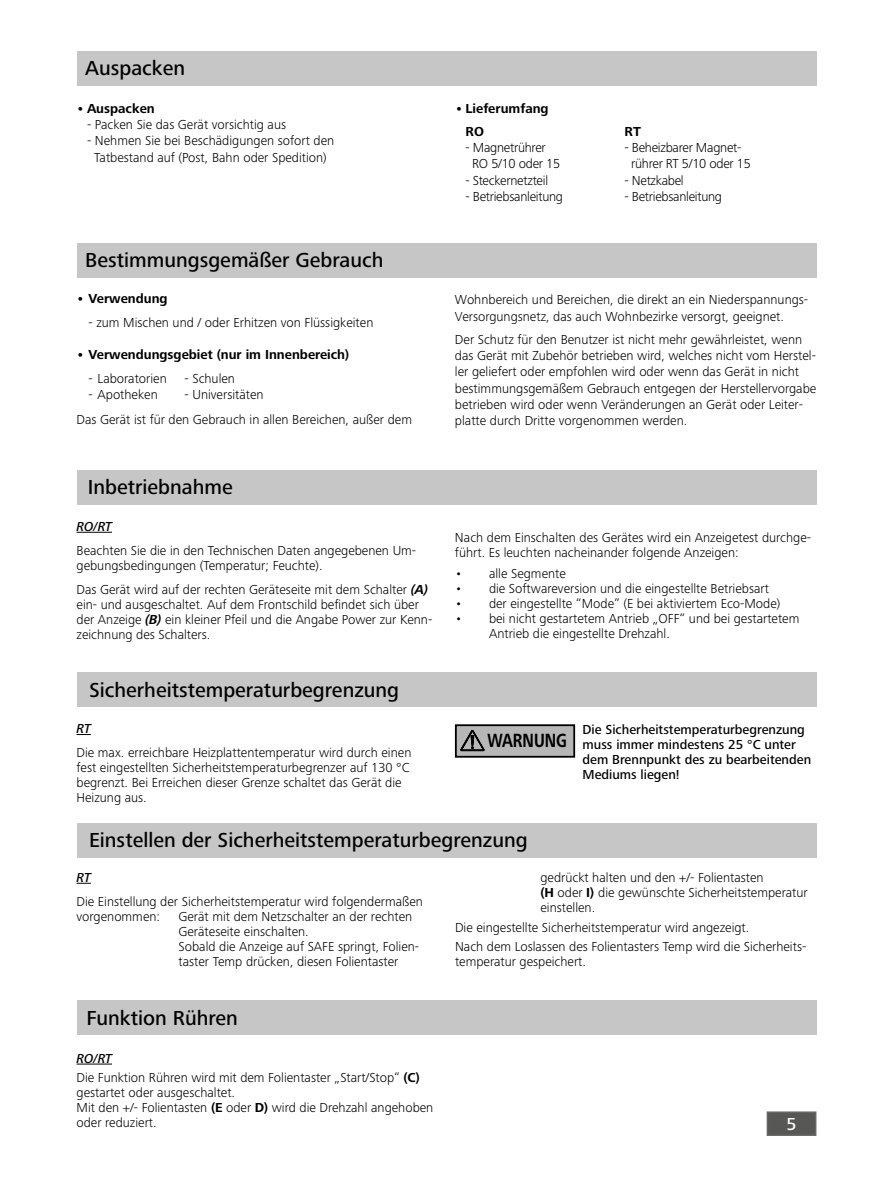
<style>
.page{position:relative;width:893px;height:1187px;background:#fff}
.page>*{position:absolute;margin:0;border:0;box-sizing:border-box;transform-origin:0 0}
.t1{font:500 21px "Frutiger Next IKA";color:#000}
.t2{font:700 19.8px "Frutiger Next IKA";color:#000;scale:.78 1}
.t3{font:500 18px "Frutiger Next IKA";color:#fff}
.t4{font:300 13.5px/15px "Frutiger Next IKA";color:#000}
.t5{font:300 13.5px "Frutiger Next IKA";letter-spacing:-.02em;color:#000}
.t6{font:500 13.5px/15px "Frutiger Next IKA";color:#000}
.t7{font:700 13.5px/23.4px "Frutiger Next IKA";color:#000}
.t8{font:italic 500 13.5px "Frutiger Next IKA";letter-spacing:-.01em;color:#000}
.s1{font-weight:700;font-style:italic}
.s2{font-weight:700}
.s3{font-weight:500;font-style:italic}
</style>
<div class="page">
<div style="left:767px;top:1111px;width:49px;height:24px;background:#575756;border:2px solid #666"></div>
<div style="left:77px;top:51px;width:739px;height:34px;background:#c6c6c6"></div>
<div style="left:77px;top:243px;width:739px;height:34px;background:#c6c6c6"></div>
<div style="left:77px;top:470px;width:739px;height:34px;background:#c6c6c6"></div>
<hr style="left:77px;top:532px;width:35px;height:1px;background:#000">
<div style="left:77px;top:673px;width:739px;height:34px;background:#c6c6c6"></div>
<svg style="left:77px;top:734px;width:14px;height:1px"></svg>
<div style="left:455px;top:724px;width:120px;height:33px;background:#b8b7b7;border:2px solid #000"></div>
<svg style="left:460px;top:730px;width:25px;height:21px"></svg>
<div style="left:77px;top:823px;width:739px;height:34px;background:#c6c6c6"></div>
<svg style="left:77px;top:882px;width:14px;height:1px"></svg>
<hr style="left:77px;top:1063px;width:35px;height:1px;background:#000">
<div style="left:77px;top:1000px;width:739px;height:34px;background:#c6c6c6"></div>
<h1 class="t1" style="left:85px;top:56px;width:101px">Auspacken</h1>
<p class="t7" style="left:77px;top:97px;width:80px">• Auspacken</p>
<p class="t4" style="left:87px;top:117px;width:201px">- Packen Sie das Gerät vorsichtig aus</p>
<p class="t4" style="left:87px;top:133px;width:249px;line-height:16.2px;text-align:center">- Nehmen Sie bei Beschädigungen sofort den<br>Tatbestand auf (Post, Bahn oder Spedition)</p>
<h1 class="t1" style="left:85px;top:248px;width:300px">Bestimmungsgemäßer Gebrauch</h1>
<p class="t7" style="left:77px;top:287px;width:93px">• Verwendung</p>
<p class="t4" style="left:89px;top:315px;width:286px">- zum Mischen und / oder Erhitzen von Flüssigkeiten</p>
<p class="t7" style="left:77px;top:343px;width:274px">• Verwendungsgebiet (nur im Innenbereich)</p>
<p class="t4" style="left:89px;top:370px;width:80px">- Laboratorien</p>
<p class="t4" style="left:185px;top:370px;width:52px">- Schulen</p>
<p class="t4" style="left:89px;top:387px;width:71px">- Apotheken</p>
<p class="t4" style="left:77px;top:381px;width:337px;line-height:25.2px;text-indent:108px">- Universitäten<br>Das Gerät ist für den Gebrauch in allen Bereichen, außer dem</p>
<h1 class="t1" style="left:88px;top:475px;width:146px">Inbetriebnahme</h1>
<p class="t8" style="left:77px;top:518px;width:37px">RO/RT</p>
<p class="t4" style="left:77px;top:543px;width:341px">Beachten Sie die in den Technischen Daten angegebenen Um&shy;gebungsbedingungen (Temperatur; Feuchte).</p>
<p class="t4" style="left:77px;top:582px;width:357px">Das Gerät wird auf der rechten Geräteseite mit dem Schalter <span class="s1">(A) </span>ein- und ausgeschaltet. Auf dem Frontschild befindet sich über der Anzeige <span class="s1">(B)</span> ein kleiner Pfeil und die Angabe Power zur Kenn&shy;zeichnung des Schalters.</p>
<h1 class="t1" style="left:89px;top:677px;width:312px">Sicherheitstemperaturbegrenzung</h1>
<p class="t8" style="left:77px;top:721px;width:16px">RT</p>
<p class="t4" style="left:77px;top:745px;width:336px">Die max. erreichbare Heizplattentemperatur wird durch einen fest eingestellten Sicherheitstemperaturbegrenzer auf 130 °C begrenzt. Bei Erreichen dieser Grenze schaltet das Gerät die Heizung aus.</p>
<p class="t7" style="left:465px;top:97px;width:85px;text-indent:-11px">• Lieferumfang<br>RO</p>
<p class="t7" style="left:624px;top:120px;width:18px">RT</p>
<p class="t5" style="left:465px;top:140px;width:82px">- Magnetrührer</p>
<p class="t5" style="left:624px;top:140px;width:118px">- Beheizbarer Magnet-</p>
<p class="t5" style="left:472px;top:156px;width:90px">RO 5/10 oder 15</p>
<p class="t5" style="left:631px;top:156px;width:121px">rührer RT 5/10 oder 15</p>
<p class="t5" style="left:465px;top:172px;width:84px">- Steckernetzteil</p>
<p class="t5" style="left:624px;top:172px;width:61px">- Netzkabel</p>
<p class="t5" style="left:465px;top:189px;width:99px">- Betriebsanleitung</p>
<p class="t5" style="left:624px;top:189px;width:99px">- Betriebsanleitung</p>
<p class="t4" style="left:455px;top:292px;width:355px;line-height:16.2px">Wohnbereich und Bereichen, die direkt an ein Niederspannungs-<br>Versorgungsnetz, das auch Wohnbezirke versorgt, geeignet.</p>
<p class="t4" style="left:455px;top:331px;width:363px;line-height:16.2px">Der Schutz für den Benutzer ist nicht mehr gewährleistet, wenn das Gerät mit Zubehör betrieben wird, welches nicht vom Herstel&shy;ler geliefert oder empfohlen wird oder wenn das Gerät in nicht bestimmungsgemäßem Gebrauch entgegen der Herstellervorgabe betrieben wird oder wenn Veränderungen an Gerät oder Leiter&shy;platte durch Dritte vorgenommen werden.</p>
<p class="t4" style="left:455px;top:530px;width:358px">Nach dem Einschalten des Gerätes wird ein Anzeigetest durchge&shy;führt. Es leuchten nacheinander folgende Anzeigen:</p>
<p class="t4" style="left:455px;top:566px;width:112px">• alle Segmente</p>
<p class="t4" style="left:455px;top:581px;width:315px">• die Softwareversion und die eingestellte Betriebsart</p>
<p class="t4" style="left:455px;top:596px;width:327px">• der eingestellte “Mode” (E bei aktiviertem Eco-Mode)</p>
<p class="t4" style="left:489px;top:611px;width:312px;text-indent:-34px">• bei nicht gestartetem Antrieb „OFF“ und bei gestartetem<br>Antrieb die eingestellte Drehzahl.</p>
<h2 class="t2" style="left:487px;top:729px;width:104px">WARNUNG</h2>
<p class="t6" style="left:583px;top:722px;width:230px">Die Sicherheitstemperaturbegrenzung muss immer mindestens 25 °C unter dem Brennpunkt des zu bearbeitenden<br>Mediums liegen!</p>
<h1 class="t1" style="left:89px;top:827px;width:440px">Einstellen der Sicherheitstemperaturbegrenzung</h1>
<p class="t8" style="left:77px;top:869px;width:16px">RT</p>
<p class="t4" style="left:77px;top:893px;width:348px">Die Einstellung der Sicherheitstemperatur wird folgendermaßen vorgenommen:</p>
<p class="t4" style="left:540px;top:870px;width:269px">gedrückt halten und den +/- Folientasten<br><span class="s2">(H</span> oder <span class="s2">I)</span> die gewünschte Sicherheitstemperatur einstellen.</p>
<p class="t4" style="left:455px;top:917px;width:353px;line-height:19.5px">Die eingestellte Sicherheitstemperatur wird angezeigt.<br>Nach dem Loslassen des Folientasters Temp wird die Sicherheits-</p>
<p class="t4" style="left:455px;top:954px;width:133px">temperatur gespeichert.</p>
<p class="t4" style="left:179px;top:908px;width:242px">Gerät mit dem Netzschalter an der rechten Geräteseite einschalten.<br>Sobald die Anzeige auf SAFE springt, Folien&shy;taster Temp drücken, diesen Folientaster</p>
<h1 class="t1" style="left:87px;top:1005px;width:153px">Funktion Rühren</h1>
<p class="t4" style="left:77px;top:1048px;width:345px;line-height:19.4px"><span class="s3">RO/RT<br></span>Die Funktion Rühren wird mit dem Folientaster „Start/Stop“ <span class="s2">(C)</span></p>
<p class="t4" style="left:77px;top:1084px;width:358px">gestartet oder ausgeschaltet.<br>Mit den +/- Folientasten <span class="s2">(E</span> oder <span class="s2">D)</span> wird die Drehzahl angehoben oder reduziert.</p>
<h3 class="t3" style="left:786px;top:1113px;width:12px">5</h3>
</div>
